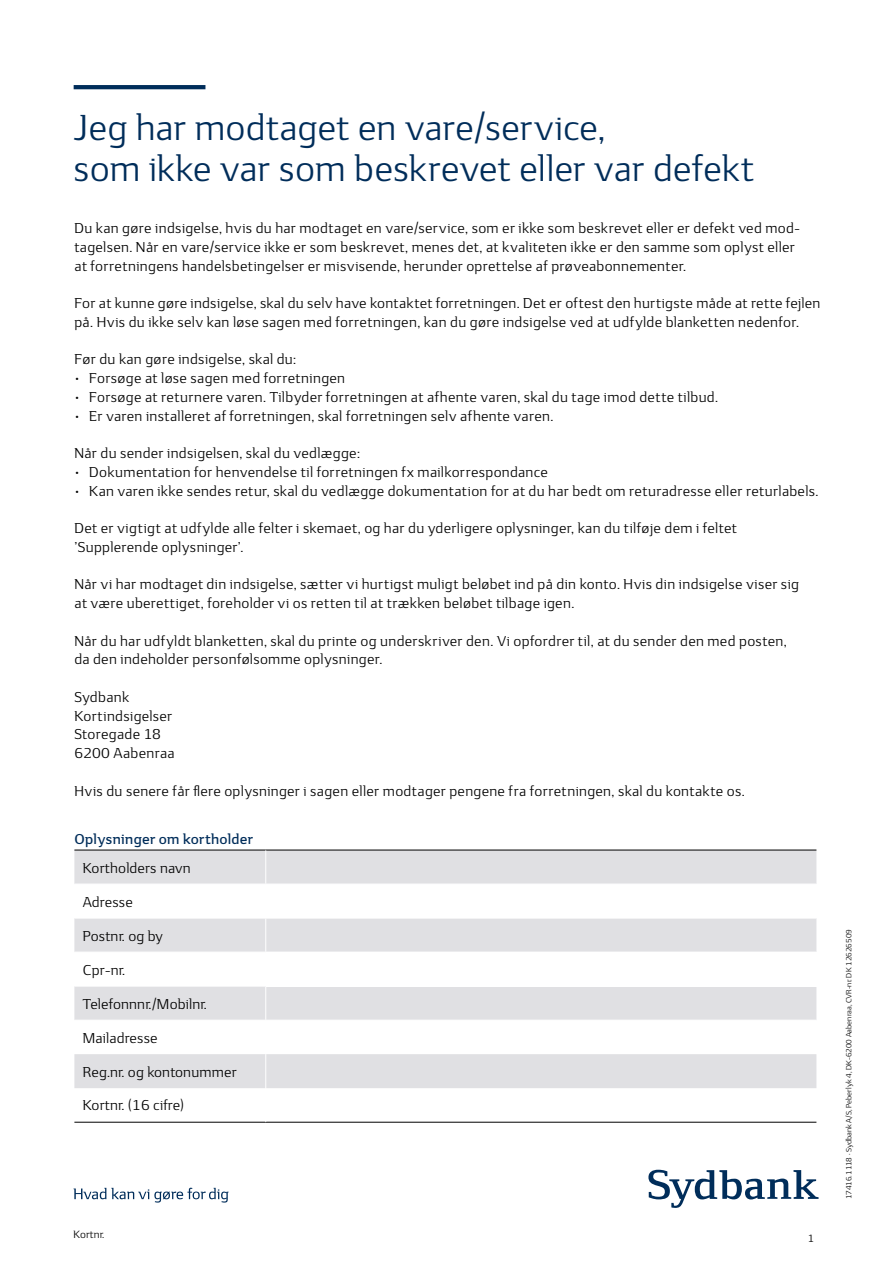
<style>
.page{position:relative;width:893px;height:1263px;background:#fff}
.page>*{position:absolute;margin:0;border:0;box-sizing:border-box;transform-origin:0 0}
.t1{font:36px/40.5px "Sydbank TL";color:#002d5a}
.t2{font:14.25px/18.8px "Sydbank TL";letter-spacing:.02em;color:#000}
.t3{font:14.25px "Sydbank Bold TL";letter-spacing:.025em;color:#002d5a}
.t4{font:10.5px "Sydbank TL";letter-spacing:.01em;color:#000}
.t5{font:7.5px "Sydbank TL";color:#000}
</style>
<div class="page">
<svg style="left:648px;top:1170px;width:171px;height:38px"></svg>
<svg style="left:74px;top:1188px;width:155px;height:14px"></svg>
<svg style="left:74px;top:851px;width:742px;height:237px;fill:#e0e0e3"></svg>
<div style="left:266px;top:952px;width:550px;height:34px;background:#fff"></div>
<hr style="left:74px;top:884px;width:192px;height:1px;background:#fff">
<hr style="left:266px;top:884px;width:550px;height:1px;background:#fff">
<hr style="left:74px;top:918px;width:192px;height:1px;background:#fff">
<hr style="left:266px;top:918px;width:550px;height:1px;background:#fff">
<hr style="left:74px;top:952px;width:192px;height:1px;background:#fff">
<hr style="left:74px;top:986px;width:192px;height:1px;background:#fff">
<hr style="left:266px;top:986px;width:550px;height:1px;background:#fff">
<hr style="left:74px;top:1020px;width:192px;height:1px;background:#fff">
<hr style="left:266px;top:1020px;width:550px;height:1px;background:#fff">
<hr style="left:74px;top:1122px;width:192px;height:1px;background:#000">
<hr style="left:266px;top:1122px;width:550px;height:1px;background:#000">
<hr style="left:74px;top:850px;width:192px;height:1px;background:#000">
<hr style="left:266px;top:850px;width:550px;height:1px;background:#000">
<hr style="left:265px;top:850px;width:1px;height:34px;background:#fff">
<hr style="left:265px;top:884px;width:1px;height:34px;background:#fff">
<hr style="left:265px;top:918px;width:1px;height:34px;background:#fff">
<hr style="left:265px;top:952px;width:1px;height:34px;background:#fff">
<hr style="left:265px;top:986px;width:1px;height:34px;background:#fff">
<hr style="left:265px;top:1020px;width:1px;height:34px;background:#fff">
<hr style="left:265px;top:1054px;width:1px;height:34px;background:#fff">
<hr style="left:74px;top:85px;width:131px;height:4px;background:#002d5a">
<h1 class="t1" style="left:74px;top:109px;width:682px">Jeg har modtaget en vare/service,<br>som ikke var som beskrevet eller var defekt</h1>
<p class="t2" style="left:74px;top:219px;width:727px">Du kan gøre indsigelse, hvis du har modtaget en vare/service, som er ikke som beskrevet eller er defekt ved mod&shy;tagelsen. Når en vare/service ikke er som beskrevet, menes det, at kvaliteten ikke er den samme som oplyst eller at forretningens handelsbetingelser er misvisende, herunder oprettelse af prøveabonnementer.</p>
<p class="t2" style="left:74px;top:294px;width:748px">For at kunne gøre indsigelse, skal du selv have kontaktet forretningen. Det er oftest den hurtigste måde at rette fejlen på. Hvis du ikke selv kan løse sagen med forretningen, kan du gøre indsigelse ved at udfylde blanketten nedenfor.</p>
<p class="t2" style="left:74px;top:351px;width:223px">Før du kan gøre indsigelse, skal du:</p>
<p class="t2" style="left:74px;top:369px;width:272px">• Forsøge at løse sagen med forretningen</p>
<p class="t2" style="left:74px;top:388px;width:645px">• Forsøge at returnere varen. Tilbyder forretningen at afhente varen, skal du tage imod dette tilbud.</p>
<p class="t2" style="left:74px;top:407px;width:480px">• Er varen installeret af forretningen, skal forretningen selv afhente varen.</p>
<p class="t2" style="left:74px;top:444px;width:287px">Når du sender indsigelsen, skal du vedlægge:</p>
<p class="t2" style="left:74px;top:463px;width:475px">• Dokumentation for henvendelse til forretningen fx mailkorrespondance</p>
<p class="t2" style="left:74px;top:482px;width:746px">• Kan varen ikke sendes retur, skal du vedlægge dokumentation for at du har bedt om returadresse eller returlabels.</p>
<p class="t2" style="left:74px;top:519px;width:664px">Det er vigtigt at udfylde alle felter i skemaet, og har du yderligere oplysninger, kan du tilføje dem i feltet ’Supplerende oplysninger’.</p>
<p class="t2" style="left:74px;top:576px;width:726px">Når vi har modtaget din indsigelse, sætter vi hurtigst muligt beløbet ind på din konto. Hvis din indsigelse viser sig at være uberettiget, foreholder vi os retten til at trækken beløbet tilbage igen.</p>
<p class="t2" style="left:74px;top:632px;width:714px">Når du har udfyldt blanketten, skal du printe og underskriver den. Vi opfordrer til, at du sender den med posten, da den indeholder personfølsomme oplysninger.</p>
<p class="t2" style="left:74px;top:688px;width:102px">Sydbank<br>Kortindsigelser<br>Storegade 18<br>6200 Aabenraa</p>
<p class="t2" style="left:74px;top:782px;width:672px">Hvis du senere får flere oplysninger i sagen eller modtager pengene fra forretningen, skal du kontakte os.</p>
<p class="t3" style="left:74px;top:830px;width:180px">Oplysninger om kortholder</p>
<p class="t2" style="left:83px;top:859px;width:109px">Kortholders navn</p>
<p class="t2" style="left:83px;top:893px;width:51px">Adresse</p>
<p class="t2" style="left:83px;top:927px;width:81px">Postnr. og by</p>
<p class="t2" style="left:83px;top:961px;width:44px">Cpr-nr.</p>
<p class="t2" style="left:83px;top:995px;width:125px">Telefonnnr./Mobilnr.</p>
<p class="t2" style="left:83px;top:1029px;width:76px">Mailadresse</p>
<p class="t2" style="left:83px;top:1063px;width:155px">Reg.nr. og kontonummer</p>
<p class="t2" style="left:83px;top:1097px;width:103px">Kortnr. (16 cifre)</p>
<p class="t4" style="left:74px;top:1229px;width:32px">Kortnr.</p>
<p class="t4" style="left:808px;top:1233px;width:8px">1</p>
<p class="t5" style="left:845px;top:1199px;width:272px;rotate:-90deg">17416.1118 · Sydbank A/S, Peberlyk 4, DK-6200 Aabenraa, CVR-nr. DK 12626509</p>
</div>
